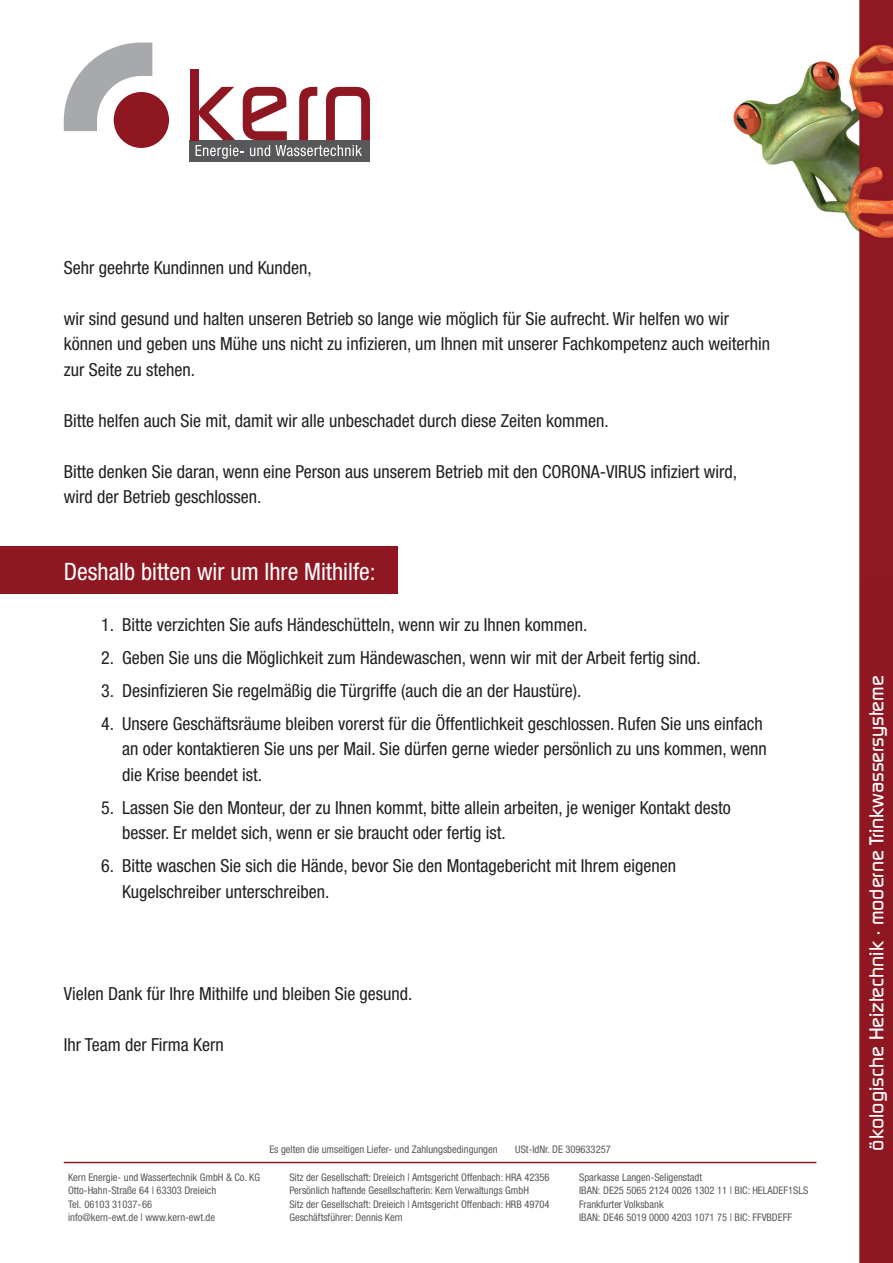
<style>
.page{position:relative;width:893px;height:1263px;background:#fff}
.page>*{position:absolute;margin:0;border:0;box-sizing:border-box;transform-origin:0 0}
.t1{font:condensed 24px "Helvetica Neue";color:#fff}
.t2{font:500 19.5px "Digital";color:#fff}
.t3{font:condensed 18px/25.5px "Helvetica Neue";color:#231f20}
.t4{font:condensed 10.5px/13.5px "Helvetica Neue";color:#57585a}
</style>
<div class="page">
<img style="left:678px;top:0;width:215px;height:1263px">
<div style="left:190px;top:140px;width:180px;height:21px;background:#57585a"></div>
<div style="left:190px;top:69px;width:8px;height:71px;background:#8e1722"></div>
<svg style="left:196px;top:87px;width:174px;height:72px"></svg>
<svg style="left:64px;top:43px;width:88px;height:88px"></svg>
<div style="left:114px;top:92px;width:55px;height:56px;background:#8e1722;border-radius:50%"></div>
<hr style="left:64px;top:1162px;width:752px;height:1px;background:#8e1722">
<div style="left:0;top:546px;width:398px;height:48px;background:#8e1722"></div>
<p class="t3" style="left:64px;top:254px;width:250px">Sehr geehrte Kundinnen und Kunden,</p>
<p class="t3" style="left:64px;top:305px;width:708px">wir sind gesund und halten unseren Betrieb so lange wie möglich für Sie aufrecht. Wir helfen wo wir können und geben uns Mühe uns nicht zu infizieren, um Ihnen mit unserer Fachkompetenz auch weiterhin zur Seite zu stehen.</p>
<p class="t3" style="left:64px;top:407px;width:547px">Bitte helfen auch Sie mit, damit wir alle unbeschadet durch diese Zeiten kommen.</p>
<p class="t3" style="left:64px;top:458px;width:675px">Bitte denken Sie daran, wenn eine Person aus unserem Betrieb mit den CORONA-VIRUS infiziert wird, wird der Betrieb geschlossen.</p>
<h1 class="t1" style="left:64px;top:557px;width:313px">Deshalb bitten wir um Ihre Mithilfe:</h1>
<p class="t3" style="left:101px;top:611px;width:488px">1. Bitte verzichten Sie aufs Händeschütteln, wenn wir zu Ihnen kommen.</p>
<p class="t3" style="left:101px;top:644px;width:601px">2. Geben Sie uns die Möglichkeit zum Händewaschen, wenn wir mit der Arbeit fertig sind.</p>
<p class="t3" style="left:101px;top:677px;width:482px">3. Desinfizieren Sie regelmäßig die Türgriffe (auch die an der Haustüre).</p>
<p class="t3" style="left:122px;top:710px;width:646px;text-indent:-21px">4. Unsere Geschäftsräume bleiben vorerst für die Öffentlichkeit geschlossen. Rufen Sie uns einfach an oder kontaktieren Sie uns per Mail. Sie dürfen gerne wieder persönlich zu uns kommen, wenn die Krise beendet ist.</p>
<p class="t3" style="left:122px;top:794px;width:610px;text-indent:-21px">5. Lassen Sie den Monteur, der zu Ihnen kommt, bitte allein arbeiten, je weniger Kontakt desto besser. Er meldet sich, wenn er sie braucht oder fertig ist.</p>
<p class="t3" style="left:122px;top:853px;width:555px;text-indent:-21px">6. Bitte waschen Sie sich die Hände, bevor Sie den Montagebericht mit Ihrem eigenen<br>Kugelschreiber unterschreiben.</p>
<p class="t3" style="left:64px;top:980px;width:350px">Vielen Dank für Ihre Mithilfe und bleiben Sie gesund.</p>
<p class="t3" style="left:64px;top:1031px;width:161px">Ihr Team der Firma Kern</p>
<p class="t4" style="left:269px;top:1142px;width:230px">Es gelten die umseitigen Liefer- und Zahlungsbedingungen</p>
<p class="t4" style="left:515px;top:1142px;width:97px">USt-IdNr. DE 309633257</p>
<p class="t4" style="left:68px;top:1170px;width:194px">Kern Energie- und Wassertechnik GmbH &amp; Co. KG Otto-Hahn-Straße 64 | 63303 Dreieich<br>Tel. 06103 31037- 66<br>info@kern-ewt.de | www.kern-ewt.de</p>
<p class="t4" style="left:289px;top:1170px;width:262px">Sitz der Gesellschaft: Dreieich | Amtsgericht Offenbach: HRA 42356<br>Persönlich haftende Gesellschafterin: Kern Verwaltungs GmbH<br>Sitz der Gesellschaft: Dreieich | Amtsgericht Offenbach: HRB 49704<br>Geschäftsführer: Dennis Kern</p>
<p class="t4" style="left:579px;top:1170px;width:231px">Sparkasse Langen-Seligenstadt<br>IBAN: DE25 5065 2124 0026 1302 11 | BIC: HELADEF1SLS Frankfurter Volksbank<br>IBAN: DE46 5019 0000 4203 1071 75 | BIC: FFVBDEFF</p>
<p class="t2" style="left:865px;top:1150px;width:477px;rotate:-90deg">ökologische Heiztechnik • moderne Trinkwassersysteme</p>
</div>
